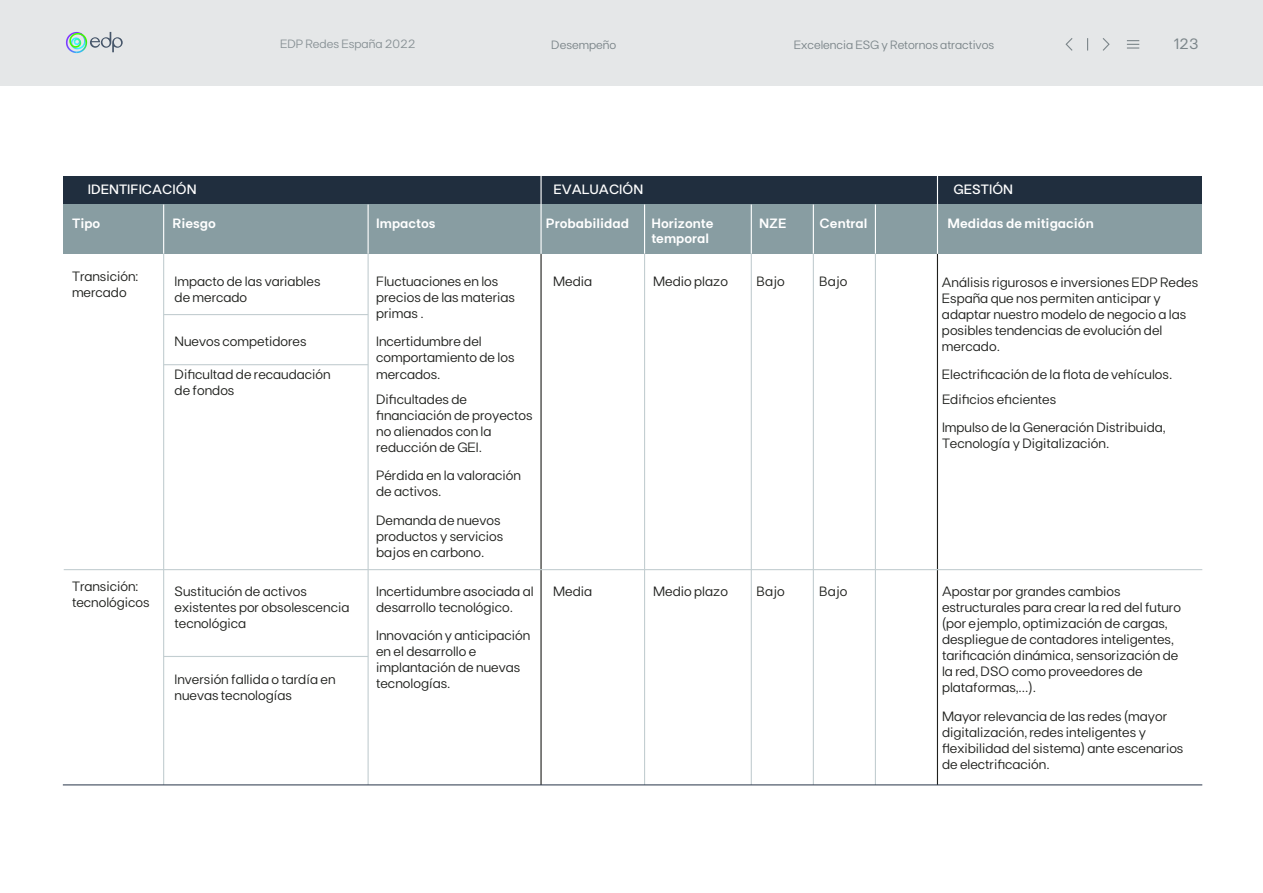
<style>
.page{position:relative;width:1263px;height:893px;background:#fff}
.page>*{position:absolute;margin:0;border:0;box-sizing:border-box;transform-origin:0 0}
.t1{font:15px "FT Base";color:#7c868a}
.t2{font:13.5px/16px "FT Base";color:#1f201d}
.t3{font:600 13.5px "FT Base";color:#fff}
.t4{font:500 13.5px "FT Base";color:#fff}
.t5{font:12px "FT Base";color:#7c868a}
.t6{font:12px "FT Base";color:#889195}
</style>
<div class="page">
<div style="left:0;top:0;width:1263px;height:85px;background:#e5e7e8"></div>
<svg style="left:1087px;top:38px;width:1px;height:13px"></svg>
<svg style="left:1127px;top:40px;width:12px;height:9px"></svg>
<svg style="left:1102px;top:38px;width:8px;height:13px"></svg>
<svg style="left:1065px;top:38px;width:8px;height:13px"></svg>
<svg style="left:66px;top:32px;width:57px;height:21px"></svg>
<hr style="left:540px;top:254px;width:2px;height:531px;background:#1f201d">
<hr style="left:937px;top:254px;width:1px;height:531px;background:#1f201d">
<div style="left:64px;top:176px;width:1138px;height:27px;background:#202e3e"></div>
<div style="left:64px;top:205px;width:1138px;height:49px;background:#889da2"></div>
<hr style="left:540px;top:176px;width:2px;height:78px;background:#fff">
<hr style="left:163px;top:205px;width:1px;height:49px;background:#fff">
<hr style="left:368px;top:205px;width:1px;height:49px;background:#fff">
<hr style="left:644px;top:205px;width:1px;height:49px;background:#fff">
<hr style="left:751px;top:205px;width:1px;height:49px;background:#fff">
<hr style="left:813px;top:205px;width:1px;height:49px;background:#fff">
<hr style="left:875px;top:205px;width:1px;height:49px;background:#fff">
<hr style="left:937px;top:176px;width:1px;height:78px;background:#fff">
<hr style="left:163px;top:254px;width:1px;height:531px;background:#c3ced1">
<hr style="left:368px;top:254px;width:1px;height:531px;background:#c3ced1">
<hr style="left:644px;top:254px;width:1px;height:531px;background:#c3ced1">
<hr style="left:751px;top:254px;width:1px;height:531px;background:#c3ced1">
<hr style="left:813px;top:254px;width:1px;height:531px;background:#c3ced1">
<hr style="left:875px;top:254px;width:1px;height:531px;background:#c3ced1">
<hr style="left:64px;top:569px;width:1138px;height:1px;background:#c3ced1">
<hr style="left:164px;top:656px;width:204px;height:1px;background:#c3ced1">
<hr style="left:63px;top:784px;width:1139px;height:1px;background:#273448">
<hr style="left:164px;top:314px;width:204px;height:1px;background:#c3ced1">
<hr style="left:164px;top:364px;width:204px;height:1px;background:#c3ced1">
<p class="t6" style="left:280px;top:37px;width:137px">EDP Redes España 2022</p>
<p class="t5" style="left:551px;top:38px;width:67px">Desempeño</p>
<p class="t5" style="left:794px;top:38px;width:202px">Excelencia ESG y Retornos atractivos</p>
<p class="t1" style="left:1174px;top:35px;width:26px">123</p>
<p class="t4" style="left:553px;top:181px;width:91px">EVALUACIÓN</p>
<p class="t4" style="left:953px;top:181px;width:61px">GESTIÓN</p>
<p class="t4" style="left:88px;top:181px;width:110px">IDENTIFICACIÓN</p>
<p class="t3" style="left:72px;top:216px;width:30px">Tipo</p>
<p class="t3" style="left:172px;top:216px;width:45px">Riesgo</p>
<p class="t3" style="left:376px;top:216px;width:61px">Impactos</p>
<p class="t3" style="left:546px;top:216px;width:85px">Probabilidad</p>
<p class="t3" style="left:651px;top:216px;width:64px">Horizonte</p>
<p class="t3" style="left:947px;top:216px;width:148px">Medidas de mitigación</p>
<p class="t3" style="left:651px;top:230px;width:59px">temporal</p>
<p class="t3" style="left:759px;top:216px;width:29px">NZE</p>
<p class="t3" style="left:820px;top:216px;width:49px">Central</p>
<p class="t2" style="left:72px;top:268px;width:68px">Transición: mercado</p>
<p class="t2" style="left:175px;top:273px;width:147px">Impacto de las variables de mercado</p>
<p class="t2" style="left:175px;top:333px;width:134px">Nuevos competidores</p>
<p class="t2" style="left:175px;top:366px;width:158px">Dificultad de recaudación de fondos</p>
<p class="t2" style="left:72px;top:578px;width:79px">Transición: tecnológicos</p>
<p class="t2" style="left:175px;top:583px;width:176px">Sustitución de activos existentes por obsolescencia tecnológica</p>
<p class="t2" style="left:175px;top:671px;width:163px">Inversión fallida o tardía en nuevas tecnologías</p>
<p class="t2" style="left:376px;top:273px;width:124px">Fluctuaciones en los</p>
<p class="t2" style="left:553px;top:273px;width:41px">Media</p>
<p class="t2" style="left:653px;top:273px;width:76px">Medio plazo</p>
<p class="t2" style="left:756px;top:273px;width:30px">Bajo</p>
<p class="t2" style="left:819px;top:273px;width:30px">Bajo</p>
<p class="t2" style="left:376px;top:289px;width:140px">precios de las materias primas .</p>
<p class="t2" style="left:376px;top:333px;width:140px">Incertidumbre del comportamiento de los mercados.</p>
<p class="t2" style="left:376px;top:391px;width:158px">Dificultades de financiación de proyectos no alienados con la reducción de GEI.</p>
<p class="t2" style="left:376px;top:467px;width:146px">Pérdida en la valoración de activos.</p>
<p class="t2" style="left:376px;top:512px;width:129px">Demanda de nuevos productos y servicios bajos en carbono.</p>
<p class="t2" style="left:376px;top:583px;width:159px">Incertidumbre asociada al</p>
<p class="t2" style="left:553px;top:583px;width:41px">Media</p>
<p class="t2" style="left:653px;top:583px;width:76px">Medio plazo</p>
<p class="t2" style="left:756px;top:583px;width:30px">Bajo</p>
<p class="t2" style="left:819px;top:583px;width:30px">Bajo</p>
<p class="t2" style="left:376px;top:593px;width:156px;line-height:28.2px">desarrollo tecnológico.<br>Innovación y anticipación</p>
<p class="t2" style="left:376px;top:643px;width:146px">en el desarrollo e implantación de nuevas tecnologías.</p>
<p class="t2" style="left:942px;top:274px;width:258px">Análisis rigurosos e inversiones EDP Redes España que nos permiten anticipar y adaptar nuestro modelo de negocio a las posibles tendencias de evolución del mercado.</p>
<p class="t2" style="left:942px;top:366px;width:232px">Electrificación de la flota de vehículos.</p>
<p class="t2" style="left:942px;top:385px;width:225px;line-height:28.2px">Edificios eficientes<br>Impulso de la Generación Distribuida,</p>
<p class="t2" style="left:942px;top:435px;width:169px">Tecnología y Digitalización.</p>
<p class="t2" style="left:942px;top:583px;width:240px">Apostar por grandes cambios estructurales para crear la red del futuro (por ejemplo, optimización de cargas, despliegue de contadores inteligentes, tarificación dinámica, sensorización de la red, DSO como proveedores de plataformas,...).</p>
<p class="t2" style="left:942px;top:708px;width:243px">Mayor relevancia de las redes (mayor digitalización, redes inteligentes y flexibilidad del sistema) ante escenarios de electrificación.</p>
</div>
